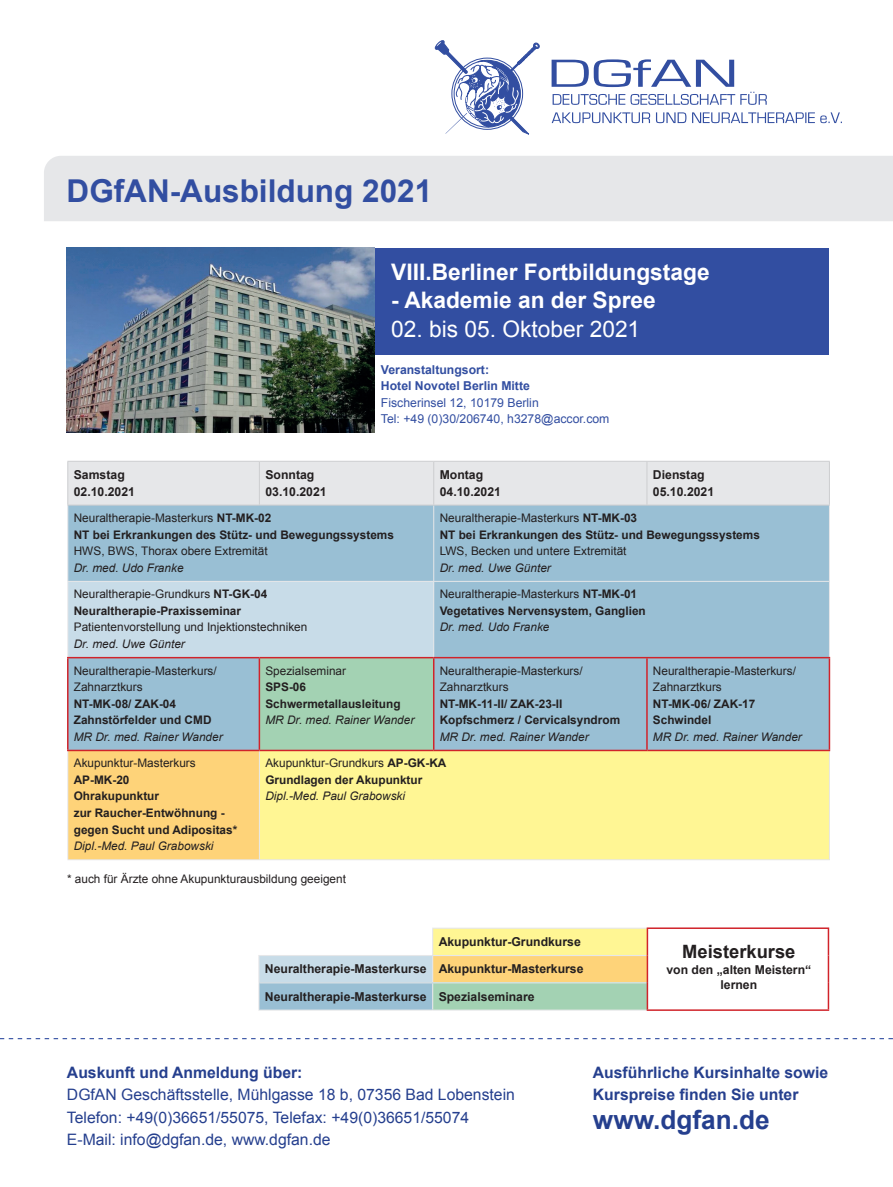
<style>
.page{position:relative;width:893px;height:1187px;background:#fff}
.page>*{position:absolute;margin:0;border:0;box-sizing:border-box;transform-origin:0 0}
.t1{font:700 31.5px "Arial";color:#324ea1}
.t2{font:700 26.25px "Arial";color:#253f8e}
.t3{font:700 22.8px "Arial";color:#fff}
.t4{font:22.8px "Arial";color:#fff}
.t5{font:700 18.3px "Arial";color:#231f20}
.t6{font:15.75px/22.5px "Arial";color:#253f8e}
.t7{font:700 15.75px/22.5px "Arial";color:#253f8e}
.t8{font:700 12.3px/16.5px "Arial";color:#231f20}
.t9{font:12.3px/16.5px "Arial";color:#324ea1}
.t10{font:700 12.3px/16.5px "Arial";color:#324ea1}
.t11{font:700 11.85px/16.5px "Arial";color:#231f20}
.t12{font:11.85px/16.5px "Arial";color:#231f20}
.t13{font:italic 11.85px "Arial";color:#231f20}
.s1{font-weight:400}
</style>
<div class="page">
<div style="left:44px;top:156px;width:849px;height:65px;background:#e6e7e9"></div>
<svg style="left:435px;top:41px;width:104px;height:94px"></svg>
<svg style="left:552px;top:112px;width:290px;height:11px"></svg>
<svg style="left:552px;top:59px;width:215px;height:46px"></svg>
<svg style="left:0;top:1038px;width:893px;height:1px"></svg>
<div style="left:68px;top:462px;width:761px;height:42px;background:#e6e7e9"></div>
<div style="left:68px;top:505px;width:761px;height:244px;background:#99bfd4"></div>
<div style="left:68px;top:581px;width:366px;height:76px;background:#c8dce8"></div>
<div style="left:259px;top:657px;width:175px;height:93px;background:#a3d2b3"></div>
<div style="left:68px;top:750px;width:191px;height:109px;background:#fed379"></div>
<div style="left:259px;top:750px;width:570px;height:109px;background:#fff694"></div>
<hr style="left:67px;top:505px;width:1px;height:76px;background:#e6e7e9">
<hr style="left:433px;top:505px;width:1px;height:76px;background:#e6e7e9">
<hr style="left:829px;top:505px;width:1px;height:76px;background:#e6e7e9">
<hr style="left:67px;top:581px;width:192px;height:1px;background:#e6e7e9">
<hr style="left:67px;top:581px;width:1px;height:76px;background:#e6e7e9">
<hr style="left:259px;top:581px;width:175px;height:1px;background:#e6e7e9">
<hr style="left:434px;top:581px;width:213px;height:1px;background:#e6e7e9">
<hr style="left:433px;top:581px;width:1px;height:76px;background:#e6e7e9">
<hr style="left:647px;top:581px;width:183px;height:1px;background:#e6e7e9">
<hr style="left:829px;top:581px;width:1px;height:76px;background:#e6e7e9">
<hr style="left:67px;top:751px;width:1px;height:108px;background:#e6e7e9">
<hr style="left:259px;top:751px;width:1px;height:108px;background:#e6e7e9">
<hr style="left:829px;top:751px;width:1px;height:108px;background:#e6e7e9">
<hr style="left:67px;top:859px;width:192px;height:1px;background:#e6e7e9">
<hr style="left:259px;top:859px;width:175px;height:1px;background:#e6e7e9">
<hr style="left:434px;top:859px;width:213px;height:1px;background:#e6e7e9">
<hr style="left:647px;top:859px;width:183px;height:1px;background:#e6e7e9">
<hr style="left:67px;top:461px;width:192px;height:1px;background:#cdced0">
<hr style="left:259px;top:461px;width:1px;height:43px;background:#cdced0">
<hr style="left:67px;top:504px;width:192px;height:1px;background:#cdced0">
<hr style="left:67px;top:461px;width:1px;height:43px;background:#cdced0">
<hr style="left:259px;top:461px;width:175px;height:1px;background:#cdced0">
<hr style="left:434px;top:461px;width:213px;height:1px;background:#cdced0">
<hr style="left:433px;top:461px;width:1px;height:43px;background:#cdced0">
<hr style="left:647px;top:461px;width:183px;height:1px;background:#cdced0">
<hr style="left:647px;top:461px;width:1px;height:43px;background:#cdced0">
<hr style="left:829px;top:461px;width:1px;height:43px;background:#cdced0">
<hr style="left:259px;top:504px;width:175px;height:1px;background:#cdced0">
<hr style="left:434px;top:504px;width:213px;height:1px;background:#cdced0">
<hr style="left:647px;top:504px;width:183px;height:1px;background:#cdced0">
<hr style="left:67px;top:657px;width:192px;height:1px;background:#d1232a">
<hr style="left:67px;top:658px;width:2px;height:91px;background:#d1232a">
<hr style="left:259px;top:657px;width:175px;height:1px;background:#d1232a">
<hr style="left:259px;top:658px;width:1px;height:91px;background:#d1232a">
<hr style="left:434px;top:657px;width:213px;height:1px;background:#d1232a">
<hr style="left:433px;top:658px;width:1px;height:91px;background:#d1232a">
<hr style="left:647px;top:657px;width:183px;height:1px;background:#d1232a">
<hr style="left:646px;top:658px;width:2px;height:91px;background:#d1232a">
<hr style="left:829px;top:658px;width:1px;height:91px;background:#d1232a">
<hr style="left:67px;top:749px;width:192px;height:2px;background:#d1232a">
<hr style="left:259px;top:749px;width:175px;height:2px;background:#d1232a">
<hr style="left:434px;top:749px;width:214px;height:2px;background:#d1232a">
<hr style="left:648px;top:749px;width:182px;height:2px;background:#d1232a">
<div style="left:374px;top:248px;width:455px;height:106px;background:#324ea1"></div>
<img style="left:67px;top:248px;width:307px;height:184px">
<div style="left:433px;top:928px;width:214px;height:27px;background:#fff694"></div>
<div style="left:259px;top:955px;width:174px;height:27px;background:#c8dce8"></div>
<div style="left:433px;top:955px;width:214px;height:27px;background:#fed379"></div>
<div style="left:259px;top:982px;width:174px;height:28px;background:#99bfd4"></div>
<div style="left:433px;top:982px;width:214px;height:28px;background:#a3d2b3"></div>
<hr style="left:432px;top:927px;width:215px;height:1px;background:#e6e7e9">
<hr style="left:258px;top:954px;width:175px;height:2px;background:#e6e7e9">
<hr style="left:433px;top:954px;width:214px;height:2px;background:#e6e7e9">
<hr style="left:258px;top:982px;width:175px;height:1px;background:#e6e7e9">
<svg style="left:258px;top:956px;width:1px;height:53px"></svg>
<hr style="left:433px;top:982px;width:214px;height:1px;background:#e6e7e9">
<svg style="left:432px;top:928px;width:1px;height:81px"></svg>
<hr style="left:258px;top:1009px;width:175px;height:1px;background:#e6e7e9">
<hr style="left:433px;top:1009px;width:214px;height:1px;background:#e6e7e9">
<hr style="left:647px;top:927px;width:182px;height:1px;background:#d1232a">
<svg style="left:647px;top:928px;width:1px;height:81px"></svg>
<svg style="left:828px;top:928px;width:1px;height:81px"></svg>
<hr style="left:647px;top:1009px;width:182px;height:1px;background:#d1232a">
<h1 class="t1" style="left:67px;top:170px;width:367px">DGfAN-Ausbildung 2021</h1>
<h3 class="t3" style="left:391px;top:256px;width:320px">VIII.Berliner Fortbildungstage</h3>
<h3 class="t3" style="left:391px;top:285px;width:266px">- Akademie an der Spree</h3>
<h3 class="t4" style="left:391px;top:314px;width:250px">02. bis 05. Oktober 2021</h3>
<p class="t10" style="left:381px;top:361px;width:150px">Veranstaltungsort:<br>Hotel Novotel Berlin Mitte</p>
<p class="t9" style="left:381px;top:394px;width:230px">Fischerinsel 12, 10179 Berlin<br>Tel: +49 (0)30/206740, h3278@accor.com</p>
<p class="t8" style="left:74px;top:467px;width:63px">Samstag<br>02.10.2021</p>
<p class="t8" style="left:265px;top:467px;width:63px">Sonntag<br>03.10.2021</p>
<p class="t8" style="left:440px;top:467px;width:63px">Montag<br>04.10.2021</p>
<p class="t8" style="left:653px;top:467px;width:63px">Dienstag<br>05.10.2021</p>
<p class="t11" style="left:74px;top:510px;width:322px"><span class="s1">Neuraltherapie-Masterkurs</span> NT-MK-02<br>NT bei Erkrankungen des Stütz- und Bewegungssystems</p>
<p class="t12" style="left:74px;top:543px;width:195px">HWS, BWS, Thorax obere Extremität</p>
<p class="t13" style="left:74px;top:559px;width:111px">Dr. med. Udo Franke</p>
<p class="t11" style="left:440px;top:510px;width:322px"><span class="s1">Neuraltherapie-Masterkurs</span> NT-MK-03<br>NT bei Erkrankungen des Stütz- und Bewegungssystems</p>
<p class="t12" style="left:440px;top:543px;width:188px">LWS, Becken und untere Extremität</p>
<p class="t13" style="left:440px;top:559px;width:113px">Dr. med. Uwe Günter</p>
<p class="t11" style="left:74px;top:586px;width:195px"><span class="s1">Neuraltherapie-Grundkurs</span> NT-GK-04<br>Neuraltherapie-Praxisseminar</p>
<p class="t12" style="left:74px;top:619px;width:235px">Patientenvorstellung und Injektionstechniken</p>
<p class="t13" style="left:74px;top:636px;width:113px">Dr. med. Uwe Günter</p>
<p class="t12" style="left:74px;top:662px;width:145px">Neuraltherapie-Masterkurs/<br>Zahnarztkurs</p>
<p class="t11" style="left:74px;top:695px;width:139px">NT-MK-08/ ZAK-04<br>Zahnstörfelder und CMD</p>
<p class="t13" style="left:74px;top:728px;width:150px">MR Dr. med. Rainer Wander</p>
<p class="t12" style="left:265px;top:662px;width:82px">Spezialseminar</p>
<p class="t11" style="left:265px;top:679px;width:137px">SPS-06<br>Schwermetallausleitung</p>
<p class="t13" style="left:265px;top:712px;width:150px">MR Dr. med. Rainer Wander</p>
<p class="t11" style="left:440px;top:586px;width:208px"><span class="s1">Neuraltherapie-Masterkurs</span> NT-MK-01<br>Vegetatives Nervensystem, Ganglien</p>
<p class="t13" style="left:440px;top:619px;width:111px">Dr. med. Udo Franke</p>
<p class="t12" style="left:440px;top:662px;width:145px">Neuraltherapie-Masterkurs/<br>Zahnarztkurs</p>
<p class="t11" style="left:440px;top:695px;width:182px">NT-MK-11-II/ ZAK-23-II<br>Kopfschmerz / Cervicalsyndrom</p>
<p class="t13" style="left:440px;top:728px;width:150px">MR Dr. med. Rainer Wander</p>
<p class="t12" style="left:74px;top:755px;width:124px">Akupunktur-Masterkurs</p>
<p class="t11" style="left:74px;top:771px;width:165px">AP-MK-20<br>Ohrakupunktur<br>zur Raucher-Entwöhnung - gegen Sucht und Adipositas*</p>
<p class="t13" style="left:74px;top:838px;width:141px">Dipl.-Med. Paul Grabowski</p>
<p class="t11" style="left:265px;top:755px;width:183px"><span class="s1">Akupunktur-Grundkurs</span> AP-GK-KA<br>Grundlagen der Akupunktur</p>
<p class="t13" style="left:265px;top:788px;width:141px">Dipl.-Med. Paul Grabowski</p>
<p class="t12" style="left:653px;top:662px;width:145px">Neuraltherapie-Masterkurs/<br>Zahnarztkurs</p>
<p class="t11" style="left:653px;top:695px;width:104px">NT-MK-06/ ZAK-17<br>Schwindel</p>
<p class="t13" style="left:653px;top:728px;width:150px">MR Dr. med. Rainer Wander</p>
<p class="t12" style="left:67px;top:871px;width:280px">* auch für Ärzte ohne Akupunkturausbildung geeigent</p>
<p class="t8" style="left:439px;top:933px;width:144px">Akupunktur-Grundkurse</p>
<p class="t8" style="left:265px;top:961px;width:320px">Neuraltherapie-Masterkurse Akupunktur-Masterkurse</p>
<p class="t8" style="left:265px;top:988px;width:271px">Neuraltherapie-Masterkurse Spezialseminare</p>
<h3 class="t5" style="left:682px;top:939px;width:115px">Meisterkurse</h3>
<p class="t8" style="left:666px;top:962px;width:146px;line-height:15px;text-align:center">von den „alten Meistern“ lernen</p>
<h3 class="t7" style="left:67px;top:1061px;width:237px">Auskunft und Anmeldung über:</h3>
<h3 class="t6" style="left:67px;top:1083px;width:449px">DGfAN Geschäftsstelle, Mühlgasse 18 b, 07356 Bad Lobenstein<br>Telefon: +49(0)36651/55075, Telefax: +49(0)36651/55074<br>E-Mail: info@dgfan.de, www.dgfan.de</h3>
<h3 class="t7" style="left:593px;top:1061px;width:237px">Ausführliche Kursinhalte sowie<br>Kurspreise finden Sie unter</h3>
<h2 class="t2" style="left:593px;top:1101px;width:178px">www.dgfan.de</h2>
</div>
